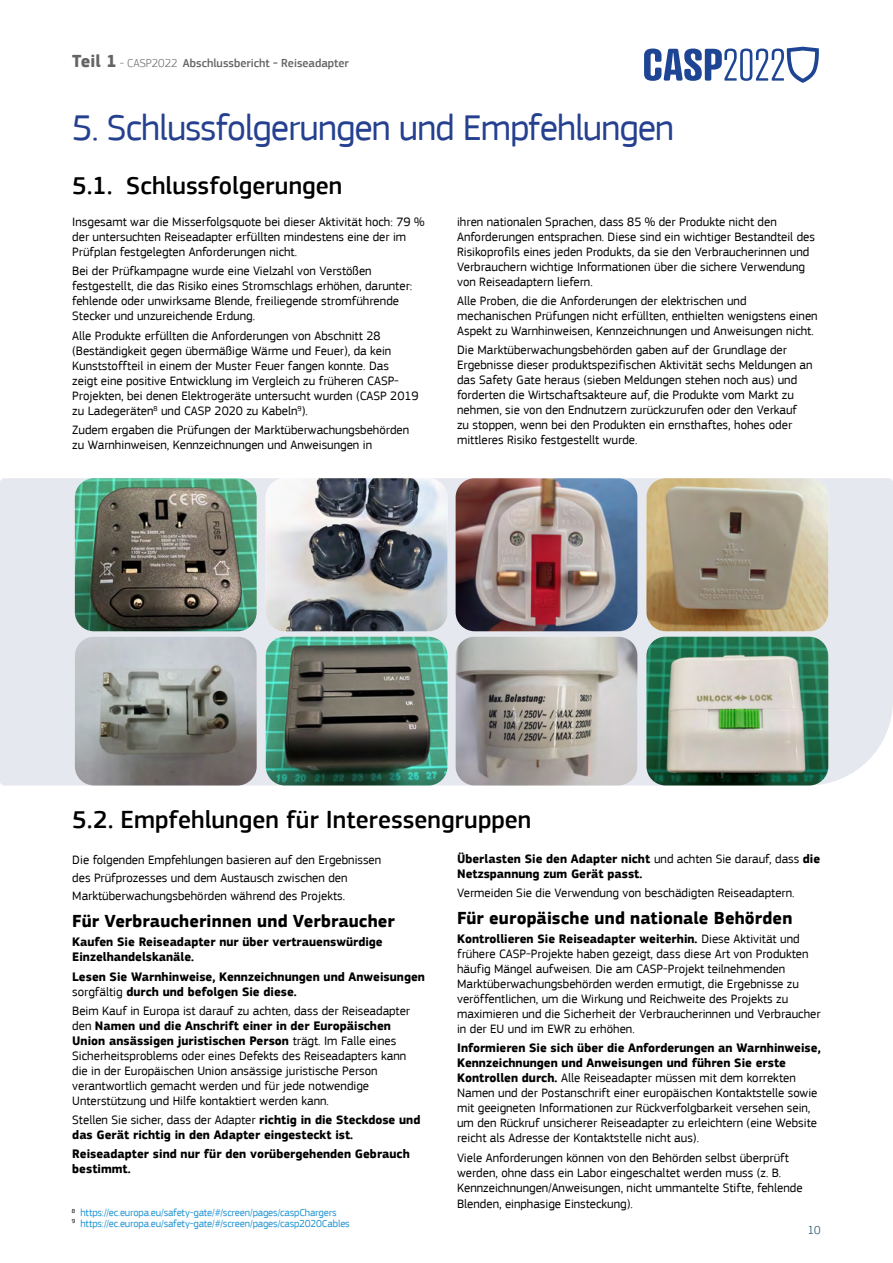
<style>
.page{position:relative;width:893px;height:1263px;background:#fff}
.page>*{position:absolute;margin:0;border:0;box-sizing:border-box;transform-origin:0 0}
.t1{font:37.5px "EC Square Sans Pro";letter-spacing:-.025em;color:#25408f}
.t2{font:500 25.5px "EC Square Sans Pro";letter-spacing:.005em;color:#000}
.t3{font:700 18px "EC Square Sans Pro";letter-spacing:.005em;color:#000}
.t4{font:12.75px/15px "EC Square Sans Pro";color:#000}
.t5{font:700 12.75px/15px "EC Square Sans Pro";color:#000}
.t6{font:500 12px "EC Square Sans Pro";color:#636466}
.t7{font:300 12px "EC Square Sans Pro";color:#02405d}
.t8{font:10.5px/10.5px "EC Square Sans Pro";letter-spacing:-.015em;color:#2194d2}
.s1{font-weight:700;font-size:18px}
.s2{font-weight:300}
.s3{font-weight:400}
.s4{font-weight:700}
</style>
<div class="page">
<div style="left:0;top:478px;width:893px;height:307px;background:#e6e8ef"></div>
<img style="left:75px;top:478px;width:182px;height:153px">
<img style="left:456px;top:478px;width:181px;height:153px">
<img style="left:266px;top:478px;width:182px;height:153px">
<img style="left:646px;top:478px;width:182px;height:153px">
<img style="left:75px;top:637px;width:182px;height:148px">
<img style="left:456px;top:637px;width:181px;height:148px">
<img style="left:266px;top:637px;width:182px;height:148px">
<img style="left:646px;top:637px;width:182px;height:148px">
<svg style="left:644px;top:47px;width:175px;height:36px"></svg>
<p class="t6" style="left:72px;top:56px;width:278px"><span class="s1">Teil 1</span> <span class="s2">- CASP2022</span> Abschlussbericht - Reiseadapter</p>
<h1 class="t1" style="left:72px;top:105px;width:604px">5. Schlussfolgerungen und Empfehlungen</h1>
<h2 class="t2" style="left:72px;top:170px;width:272px">5.1. Schlussfolgerungen</h2>
<p class="t4" style="left:457px;top:214px;width:359px">ihren nationalen Sprachen, dass 85 % der Produkte nicht den Anforderungen entsprachen. Diese sind ein wichtiger Bestandteil des Risikoprofils eines jeden Produkts, da sie den Verbraucherinnen und Verbrauchern wichtige Informationen über die sichere Verwendung von Reiseadaptern liefern.</p>
<p class="t4" style="left:457px;top:294px;width:362px">Alle Proben, die die Anforderungen der elektrischen und mechanischen Prüfungen nicht erfüllten, enthielten wenigstens einen<br>Aspekt zu Warnhinweisen, Kennzeichnungen und Anweisungen nicht.</p>
<p class="t4" style="left:457px;top:343px;width:357px">Die Marktüberwachungsbehörden gaben auf der Grundlage der Ergebnisse dieser produktspezifischen Aktivität sechs Meldungen an das Safety Gate heraus (sieben Meldungen stehen noch aus) und forderten die Wirtschaftsakteure auf, die Produkte vom Markt zu nehmen, sie von den Endnutzern zurückzurufen oder den Verkauf<br>zu stoppen, wenn bei den Produkten ein ernsthaftes, hohes oder mittleres Risiko festgestellt wurde.</p>
<p class="t4" style="left:72px;top:215px;width:354px">Insgesamt war die Misserfolgsquote bei dieser Aktivität hoch: 79 % der untersuchten Reiseadapter erfüllten mindestens eine der im<br>Prüfplan festgelegten Anforderungen nicht.</p>
<p class="t4" style="left:72px;top:264px;width:342px">Bei der Prüfkampagne wurde eine Vielzahl von Verstößen festgestellt, die das Risiko eines Stromschlags erhöhen, darunter: fehlende oder unwirksame Blende, freiliegende stromführende Stecker und unzureichende Erdung.</p>
<p class="t4" style="left:72px;top:328px;width:348px">Alle Produkte erfüllten die Anforderungen von Abschnitt 28 (Beständigkeit gegen übermäßige Wärme und Feuer), da kein Kunststoffteil in einem der Muster Feuer fangen konnte. Das<br>zeigt eine positive Entwicklung im Vergleich zu früheren CASP-Projekten, bei denen Elektrogeräte untersucht wurden (CASP 2019 zu Ladegeräten<sup>8</sup> und CASP 2020 zu Kabeln<sup>9</sup>).</p>
<p class="t4" style="left:72px;top:422px;width:338px">Zudem ergaben die Prüfungen der Marktüberwachungsbehörden zu Warnhinweisen, Kennzeichnungen und Anweisungen in</p>
<h2 class="t2" style="left:72px;top:805px;width:461px">5.2. Empfehlungen für Interessengruppen</h2>
<p class="t4" style="left:72px;top:851px;width:311px;line-height:18px">Die folgenden Empfehlungen basieren auf den Ergebnissen des Prüfprozesses und dem Austausch zwischen den<br>Marktüberwachungsbehörden während des Projekts.</p>
<h3 class="t3" style="left:72px;top:910px;width:324px">Für Verbraucherinnen und Verbraucher</h3>
<p class="t5" style="left:72px;top:935px;width:312px">Kaufen Sie Reiseadapter nur über vertrauenswürdige<br>Einzelhandelskanäle.</p>
<p class="t5" style="left:72px;top:969px;width:354px">Lesen Sie Warnhinweise, Kennzeichnungen und Anweisungen <span class="s3">sorgfältig</span> durch und befolgen Sie diese.</p>
<p class="t4" style="left:72px;top:1003px;width:339px">Beim Kauf in Europa ist darauf zu achten, dass der Reiseadapter den <span class="s4">Namen und die Anschrift einer in der Europäischen Union ansässigen juristischen Person</span> trägt. Im Falle eines Sicherheitsproblems oder eines Defekts des Reiseadapters kann die in der Europäischen Union ansässige juristische Person verantwortlich gemacht werden und für jede notwendige Unterstützung und Hilfe kontaktiert werden kann.</p>
<p class="t5" style="left:72px;top:1113px;width:350px"><span class="s3">Stellen Sie sicher, dass der Adapter</span> richtig in die Steckdose und das Gerät richtig in den Adapter eingesteckt ist.</p>
<p class="t5" style="left:72px;top:1147px;width:339px">Reiseadapter sind nur für den vorübergehenden Gebrauch bestimmt.</p>
<p class="t8" style="left:72px;top:1207px;width:279px"><sup>8</sup> https://ec.europa.eu/safety-gate/#/screen/pages/caspChargers<br><sup>9</sup> https://ec.europa.eu/safety-gate/#/screen/pages/casp2020Cables</p>
<p class="t5" style="left:457px;top:852px;width:365px">Überlasten Sie den Adapter nicht <span class="s3">und achten Sie darauf, dass</span> die<br>Netzspannung zum Gerät passt.</p>
<p class="t4" style="left:457px;top:885px;width:339px">Vermeiden Sie die Verwendung von beschädigten Reiseadaptern.</p>
<h3 class="t3" style="left:457px;top:907px;width:337px">Für europäische und nationale Behörden</h3>
<p class="t4" style="left:457px;top:932px;width:365px"><span class="s4">Kontrollieren Sie Reiseadapter weiterhin.</span> Diese Aktivität und frühere CASP-Projekte haben gezeigt, dass diese Art von Produkten häufig Mängel aufweisen. Die am CASP-Projekt teilnehmenden Marktüberwachungsbehörden werden ermutigt, die Ergebnisse zu veröffentlichen, um die Wirkung und Reichweite des Projekts zu maximieren und die Sicherheit der Verbraucherinnen und Verbraucher in der EU und im EWR zu erhöhen.</p>
<p class="t4" style="left:457px;top:1041px;width:365px"><span class="s4">Informieren Sie sich über die Anforderungen an Warnhinweise, Kennzeichnungen und Anweisungen und führen Sie erste Kontrollen durch.</span> Alle Reiseadapter müssen mit dem korrekten Namen und der Postanschrift einer europäischen Kontaktstelle sowie mit geeigneten Informationen zur Rückverfolgbarkeit versehen sein, um den Rückruf unsicherer Reiseadapter zu erleichtern (eine Website reicht als Adresse der Kontaktstelle nicht aus).</p>
<p class="t4" style="left:457px;top:1150px;width:347px">Viele Anforderungen können von den Behörden selbst überprüft werden, ohne dass ein Labor eingeschaltet werden muss (z. B.<br>Kennzeichnungen/Anweisungen, nicht ummantelte Stifte, fehlende</p>
<p class="t4" style="left:457px;top:1196px;width:177px">Blenden, einphasige Einsteckung).</p>
<p class="t7" style="left:808px;top:1223px;width:14px">10</p>
</div>
